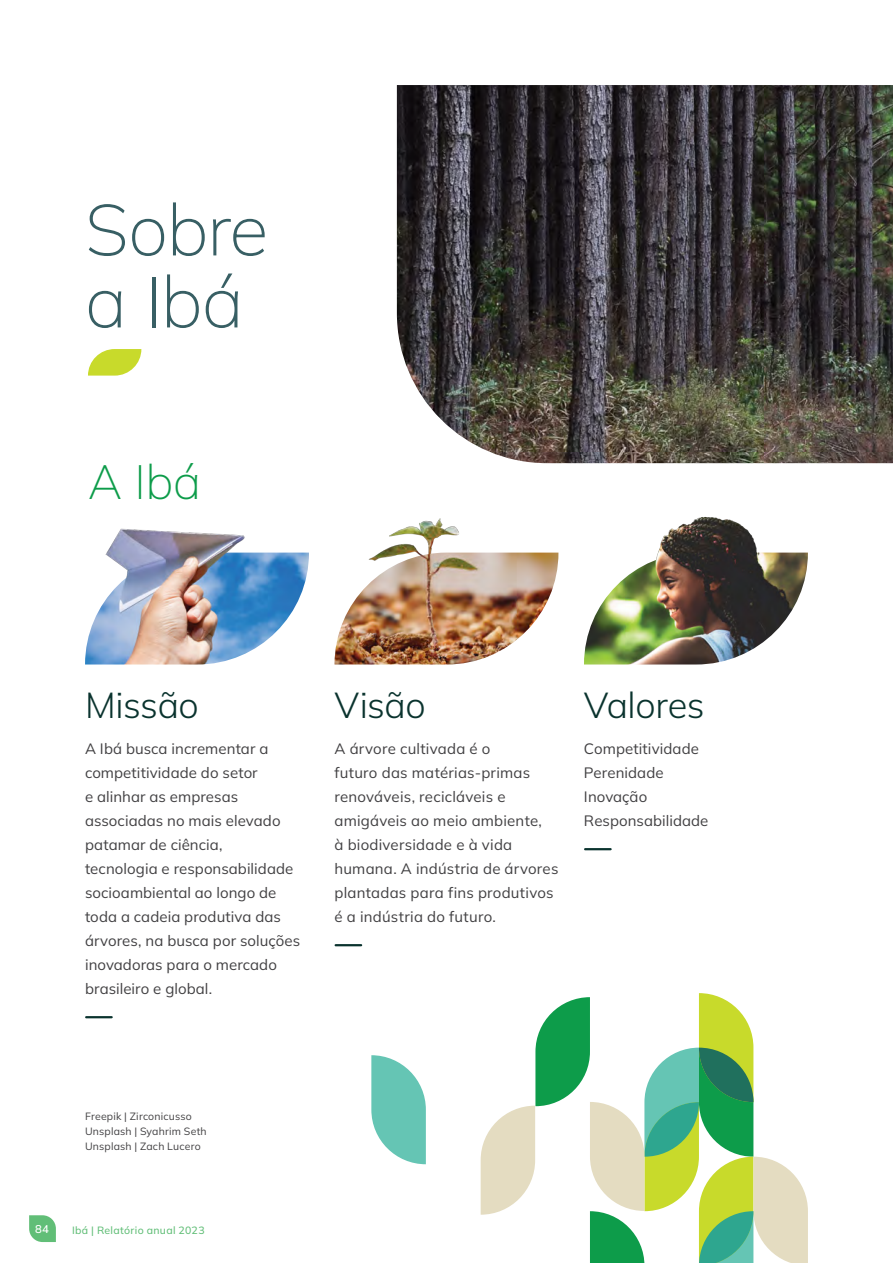
<style>
.page{position:relative;width:893px;height:1263px;background:#fff}
.page>*{position:absolute;margin:0;border:0;box-sizing:border-box;transform-origin:0 0}
.t1{font:200 72px/72px "Mulish";letter-spacing:-.02em;color:#385f64}
.t2{font:200 48px "Mulish";color:#0d9c4a}
.t3{font:300 36px "Mulish";letter-spacing:-.01em;color:#0a332e}
.t4{font:15px/24px "Mulish";letter-spacing:.005em;color:#414042}
.t5{font:600 11.25px "Mulish";color:#fff}
.t6{font:10.5px/15px "Mulish";letter-spacing:.02em;color:#414042}
.t7{font:500 10.5px "Mulish";letter-spacing:.03em;color:#61be77}
</style>
<div class="page">
<svg style="left:29px;top:1215px;width:27px;height:27px"></svg>
<img style="left:397px;top:85px;width:496px;height:378px">
<svg style="left:88px;top:349px;width:53px;height:27px"></svg>
<svg style="left:481px;top:993px;width:327px;height:270px"></svg>
<svg style="left:371px;top:1055px;width:55px;height:109px"></svg>
<hr style="left:86px;top:1016px;width:26px;height:2px;background:#0a332e">
<hr style="left:336px;top:944px;width:25px;height:2px;background:#0a332e">
<hr style="left:585px;top:848px;width:26px;height:2px;background:#0a332e">
<img style="left:379px;top:518px;width:156px;height:35px">
<img style="left:106px;top:528px;width:203px;height:25px">
<img style="left:621px;top:463px;width:184px;height:90px">
<img style="left:584px;top:553px;width:224px;height:111px">
<img style="left:334px;top:553px;width:224px;height:111px">
<img style="left:85px;top:553px;width:224px;height:111px">
<h1 class="t1" style="left:85px;top:192px;width:185px">Sobre a Ibá</h1>
<h2 class="t2" style="left:88px;top:449px;width:115px">A Ibá</h2>
<h3 class="t3" style="left:85px;top:681px;width:115px">Missão</h3>
<p class="t4" style="left:85px;top:736px;width:217px">A Ibá busca incrementar a competitividade do setor<br>e alinhar as empresas associadas no mais elevado patamar de ciência,<br>tecnologia e responsabilidade socioambiental ao longo de toda a cadeia produtiva das árvores, na busca por soluções inovadoras para o mercado brasileiro e global.</p>
<h3 class="t3" style="left:334px;top:681px;width:93px">Visão</h3>
<p class="t4" style="left:334px;top:736px;width:225px">A árvore cultivada é o<br>futuro das matérias-primas renováveis, recicláveis e amigáveis ao meio ambiente,<br>à biodiversidade e à vida humana. A indústria de árvores plantadas para fins produtivos é a indústria do futuro.</p>
<h3 class="t3" style="left:584px;top:681px;width:122px">Valores</h3>
<p class="t4" style="left:584px;top:736px;width:126px">Competitividade<br>Perenidade<br>Inovação<br>Responsabilidade</p>
<p class="t6" style="left:85px;top:1109px;width:123px">Freepik | Zirconicusso<br>Unsplash | Syahrim Seth<br>Unsplash | Zach Lucero</p>
<p class="t5" style="left:35px;top:1221px;width:15px">84</p>
<p class="t7" style="left:72px;top:1223px;width:134px">Ibá | Relatório anual 2023</p>
</div>
